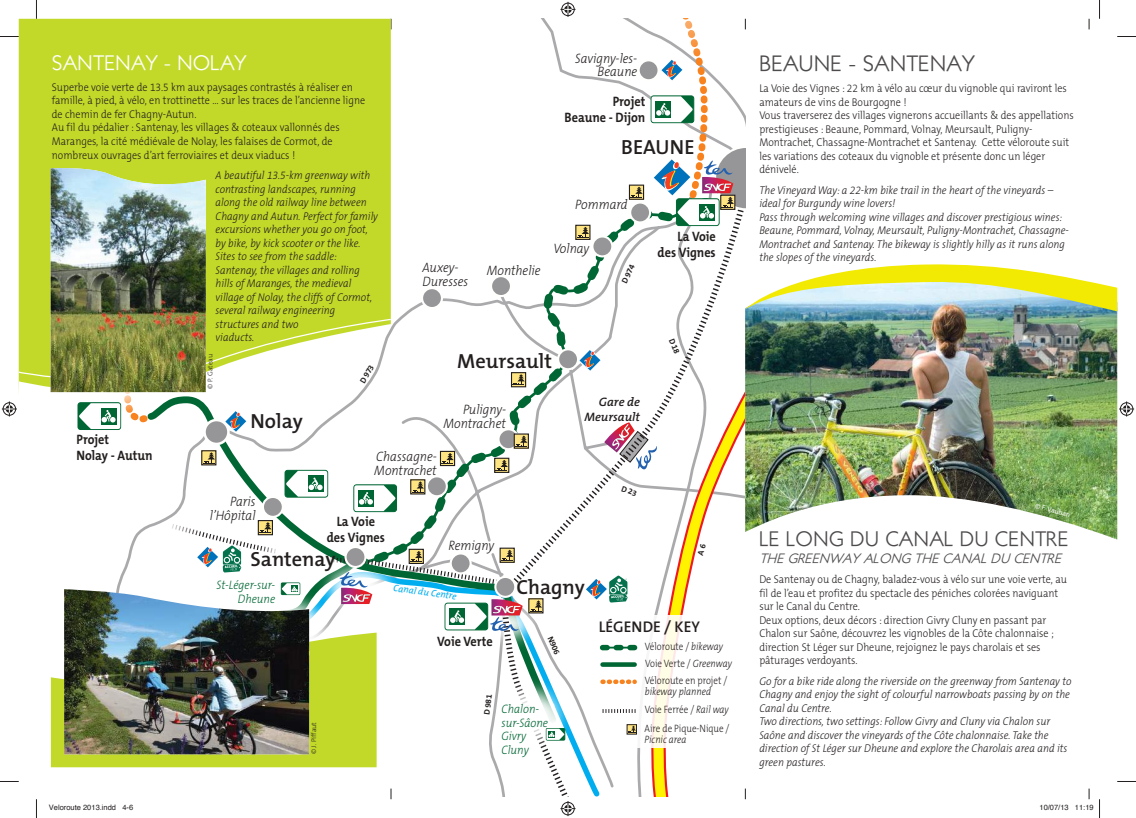
<style>
.page{position:relative;width:1136px;height:818px;background:#fff}
.page>*{position:absolute;margin:0;border:0;box-sizing:border-box;transform-origin:0 0}
.t1{font:300 22.5px "Klill";color:#4e4b4c}
.t2{font:300 21.25px "Klill";color:#4e4b4c}
.t3{font:300 21.25px "Klill";color:#fff}
.t4{font:600 20.5px "The Mix B6";color:#241f1f}
.t5{font:600 15.5px "The Mix B6";color:#241f1f}
.t6{font:italic 300 13.75px "Klill";color:#4e4b4c}
.t7{font:italic 300 13.62px/13.6px "The Mix B3";color:#241f1f;text-align:right;scale:.9 1}
.t8{font:700 13.62px/16px "The Mix B7";color:#241f1f;text-align:right;scale:.9 1}
.t9{font:italic 300 12.25px/13.6px "The Mix B3";color:#006734;text-align:right;scale:.9 1}
.t10{font:italic 600 12.25px/14.5px "The Mix B6";color:#241f1f;text-align:right}
.t11{font:italic 300 11.25px/13.5px "The Mix B3";color:#241f1f;scale:.9 1}
.t12{font:300 11.25px/13.5px "The Mix B3";color:#241f1f;scale:.9 1}
.t13{font:300 10.62px "The Mix B3";color:#241f1f;scale:.85 1}
.t14{font:italic 300 10.62px/18.2px "The Mix B3";color:#241f1f;scale:.85 1}
.t15{font:700 8.25px "The Mix B7";color:#241f1f}
.t16{font:7.5px "Helvetica";color:#241f1f}
.t17{font:300 6.88px "The Mix B3";color:#241f1f}
.t18{font:6.88px "The Mix B5 Plain";color:#fff}
.s1{font-style:italic}
.s2{font-style:normal}
</style>
<div class="page">
<img style="left:0;top:0;width:1136px;height:817px">
<h2 class="t3" style="left:52px;top:51px;width:196px">SANTENAY - NOLAY</h2>
<p class="t12" style="left:52px;top:81px;width:350px">Superbe voie verte de 13.5 km aux paysages contrastés à réaliser en famille, à pied, à vélo, en trottinette … sur les traces de l’ancienne ligne de chemin de fer Chagny-Autun.<br>Au fil du pédalier : Santenay, les villages &amp; coteaux vallonnés des Maranges, la cité médiévale de Nolay, les falaises de Cormot, de nombreux ouvrages d’art ferroviaires et deux viaducs !</p>
<p class="t11" style="left:216px;top:169px;width:182px">A beautiful 13.5-km greenway with contrasting landscapes, running along the old railway line between<br>Chagny and Autun. Perfect for family excursions whether you go on foot, by bike, by kick scooter or the like.<br>Sites to see from the saddle:<br>Santenay, the villages and rolling hills of Maranges, the medieval village of Nolay, the cliffs of Cormot, several railway engineering structures and two<br>viaducts.</p>
<p class="t17" style="left:207px;top:388px;width:36px;rotate:-90deg">© P. Gateau</p>
<p class="t15" style="left:358px;top:380px;width:22px;rotate:-60deg">D 973</p>
<p class="t7" style="left:575px;top:52px;width:70px">Savigny-les-<br>Beaune</p>
<p class="t8" style="left:565px;top:93px;width:91px">Projet<br>Beaune - Dijon</p>
<h3 class="t4" style="left:621px;top:136px;width:75px">BEAUNE</h3>
<p class="t7" style="left:422px;top:261px;width:52px;text-align:left">Auxey-<br>Duresses</p>
<p class="t7" style="left:487px;top:264px;width:61px">Monthelie</p>
<p class="t7" style="left:575px;top:198px;width:60px">Pommard</p>
<p class="t7" style="left:553px;top:242px;width:41px">Volnay</p>
<p class="t15" style="left:620px;top:281px;width:22px;rotate:-65deg">D 974</p>
<p class="t8" style="left:658px;top:228px;width:66px">La Voie des Vignes</p>
<h3 class="t4" style="left:457px;top:350px;width:96px">Meursault</h3>
<p class="t8" style="left:77px;top:431px;width:86px;text-align:left">Projet<br>Nolay - Autun</p>
<h3 class="t4" style="left:251px;top:410px;width:54px">Nolay</h3>
<p class="t7" style="left:443px;top:403px;width:71px">Puligny-<br>Montrachet</p>
<p class="t7" style="left:374px;top:450px;width:71px;text-align:left">Chassagne-<br>Montrachet</p>
<p class="t7" style="left:210px;top:494px;width:52px">Paris l’Hôpital</p>
<p class="t8" style="left:327px;top:513px;width:66px;text-align:center">La Voie des Vignes</p>
<h3 class="t4" style="left:251px;top:547px;width:87px">Santenay</h3>
<p class="t9" style="left:217px;top:578px;width:67px">St-Léger-sur-<br>Dheune</p>
<p class="t7" style="left:449px;top:539px;width:52px">Remigny</p>
<p class="t8" style="left:437px;top:633px;width:63px">Voie Verte</p>
<p class="t10" style="left:584px;top:395px;width:57px">Gare de<br>Meursault</p>
<h3 class="t4" style="left:516px;top:576px;width:70px">Chagny</h3>
<p class="t15" style="left:554px;top:635px;width:20px;rotate:66deg">N906</p>
<h3 class="t5" style="left:599px;top:618px;width:102px">LÉGENDE / KEY</h3>
<p class="t13" style="left:645px;top:640px;width:93px">Véloroute / <span class="s1">bikeway</span></p>
<p class="t13" style="left:645px;top:657px;width:104px">Voie Verte / <span class="s1">Greenway</span></p>
<p class="t17" style="left:310px;top:753px;width:34px;rotate:-90deg">© J. Piffaut</p>
<p class="t15" style="left:483px;top:713px;width:22px;rotate:-83deg">D 981</p>
<p class="t9" style="left:501px;top:702px;width:53px;text-align:left">Chalon&shy;sur-Sâone<br>Givry<br>Cluny</p>
<p class="t13" style="left:645px;top:674px;width:98px">Véloroute en projet /</p>
<p class="t14" style="left:645px;top:682px;width:100px">bikeway planned<br><span class="s2">Voie Ferrée /</span> Rail way</p>
<p class="t13" style="left:645px;top:722px;width:101px">Aire de Pique-Nique /</p>
<p class="t14" style="left:645px;top:730px;width:51px">Picnic area</p>
<h1 class="t1" style="left:759px;top:51px;width:217px">BEAUNE - SANTENAY</h1>
<p class="t12" style="left:759px;top:82px;width:351px">La Voie des Vignes : 22 km à vélo au cœur du vignoble qui raviront les amateurs de vins de Bourgogne !<br>Vous traverserez des villages vignerons accueillants &amp; des appellations prestigieuses : Beaune, Pommard, Volnay, Meursault, Puligny-Montrachet, Chassagne-Montrachet et Santenay. Cette véloroute suit les variations des coteaux du vignoble et présente donc un léger dénivelé.</p>
<p class="t11" style="left:759px;top:183px;width:345px">The Vineyard Way: a 22-km bike trail in the heart of the vineyards – ideal for Burgundy wine lovers!<br>Pass through welcoming wine villages and discover prestigious wines:<br>Beaune, Pommard, Volnay, Meursault, Puligny-Montrachet, Chassagne-Montrachet and Santenay. The bikeway is slightly hilly as it runs along the slopes of the vineyards.</p>
<p class="t18" style="left:1036px;top:501px;width:37px;rotate:15deg">© F. Vauban</p>
<h2 class="t2" style="left:759px;top:526px;width:311px">LE LONG DU CANAL DU CENTRE</h2>
<p class="t6" style="left:759px;top:549px;width:308px">THEGREENWAYALONG THECANALDU CENTRE</p>
<p class="t12" style="left:759px;top:572px;width:343px">De Santenay ou de Chagny, baladez-vous à vélo sur une voie verte, au fil de l’eau et profitez du spectacle des péniches colorées naviguant sur le Canal du Centre.<br>Deux options, deux décors : direction Givry Cluny en passant par Chalon sur Saône, découvrez les vignobles de la Côte chalonnaise ; direction St Léger sur Dheune, rejoignez le pays charolais et ses pâturages verdoyants.</p>
<p class="t11" style="left:759px;top:674px;width:348px">Go for a bike ride along the riverside on the greenway from Santenay to Chagny and enjoy the sight of colourful narrowboats passing by on the Canal du Centre.<br>Two directions, two settings: Follow Givry and Cluny via Chalon sur Saône and discover the vineyards of the Côte chalonnaise. Take the direction of St Léger sur Dheune and explore the Charolais area and its green pastures.</p>
<p class="t16" style="left:49px;top:801px;width:86px">Veloroute 2013.indd 4-6</p>
<p class="t16" style="left:1039px;top:801px;width:56px">10/07/13 11:19</p>
</div>
